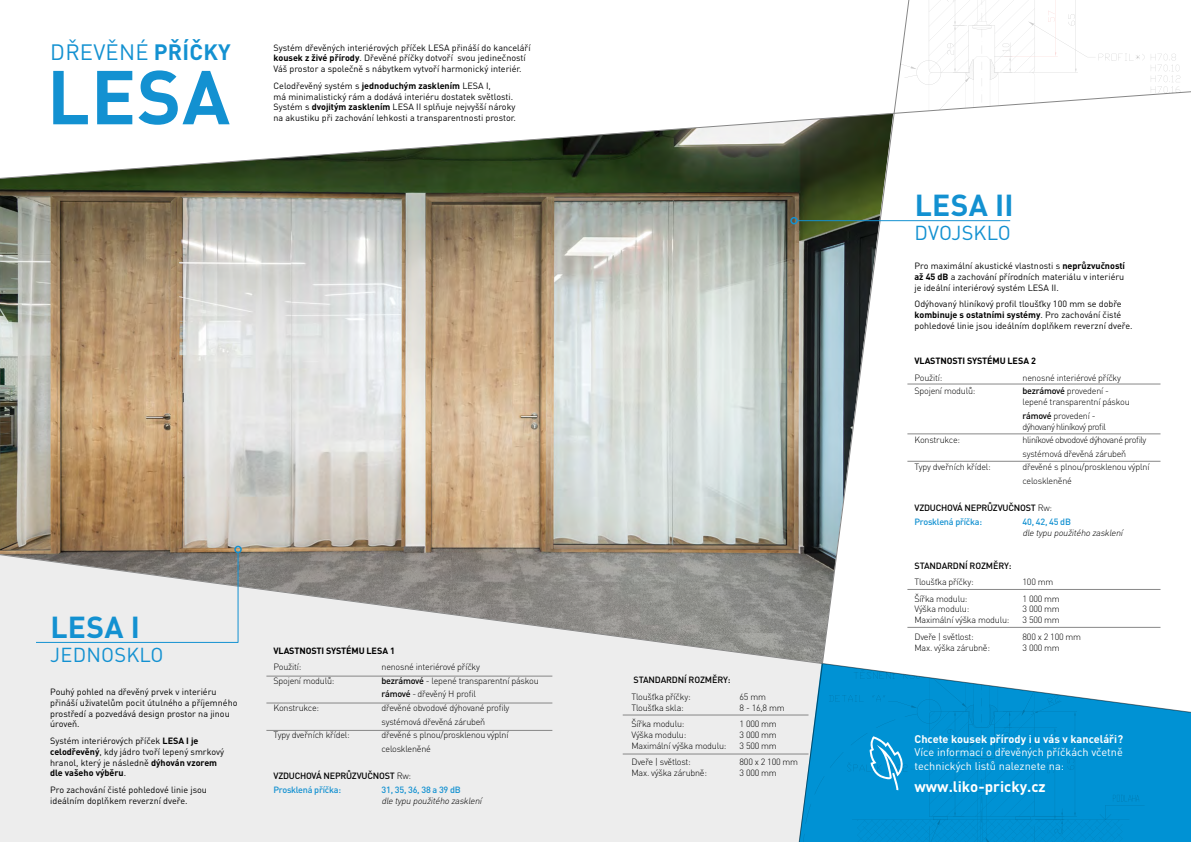
<style>
.page{position:relative;width:1191px;height:842px;background:#fff}
.page>*{position:absolute;margin:0;border:0;box-sizing:border-box;transform-origin:0 0}
.t1{font:700 75px "DIN Pro";color:#1391d1}
.t2{font:700 30px "DIN Pro";letter-spacing:.01em;color:#1391d1}
.t3{font:22px "DIN Pro";letter-spacing:.01em;color:#1391d1}
.t4{font:20px "DIN Pro";letter-spacing:.01em;color:#1391d1}
.t5{font:700 15px "DIN Pro";color:#fff}
.t6{font:11px/13.2px "DIN Pro";color:#fff}
.t7{font:700 11px "DIN Pro";color:#fff}
.t8{font:9px/10.8px "DIN Pro";color:#000}
.t9{font:300 9px/13.6px "DIN Pro";letter-spacing:-.025em;color:#000}
.t10{font:500 9px/13.6px "DIN Pro";letter-spacing:-.025em;color:#000}
.t11{font:300 9px/13.6px "DIN Pro";letter-spacing:-.05em;color:#000}
.t12{font:italic 300 9px "DIN Pro";color:#000}
.t13{font:700 9px "DIN Pro";letter-spacing:-.015em;color:#000}
.t14{font:300 9px/10.8px "DIN Pro";letter-spacing:-.055em;color:#000}
.t15{font:500 9px "DIN Pro";letter-spacing:-.025em;color:#1391d1}
.s1{font-weight:700}
.s2{font-weight:500}
.s3{font-weight:300}
.s4{color:#1391d1}
</style>
<div class="page">
<img style="left:0;top:190px;width:790px;height:348px">
<svg style="left:790px;top:190px;width:127px;height:348px"></svg>
<div style="left:0;top:728px;width:797px;height:114px;background:#ededed"></div>
<svg style="left:0;top:91px;width:1191px;height:99px"></svg>
<svg style="left:0;top:538px;width:1161px;height:190px"></svg>
<svg style="left:1150px;top:54px;width:30px;height:40px"></svg>
<svg style="left:893px;top:0;width:251px;height:113px"></svg>
<svg style="left:797px;top:663px;width:394px;height:179px;fill:#0092d4"></svg>
<hr style="left:36px;top:642px;width:202px;height:1px;background:#1391d1">
<hr style="left:266px;top:676px;width:286px;height:1px;background:#878787">
<hr style="left:907px;top:384px;width:253px;height:1px;background:#878787">
<hr style="left:907px;top:434px;width:253px;height:1px;background:#878787">
<hr style="left:907px;top:461px;width:253px;height:1px;background:#878787">
<hr style="left:907px;top:589px;width:253px;height:1px;background:#878787">
<hr style="left:907px;top:627px;width:253px;height:1px;background:#878787">
<hr style="left:622px;top:715px;width:186px;height:1px;background:#878787">
<hr style="left:622px;top:754px;width:186px;height:1px;background:#878787">
<hr style="left:266px;top:703px;width:286px;height:1px;background:#878787">
<hr style="left:266px;top:730px;width:286px;height:1px;background:#878787">
<hr style="left:797px;top:220px;width:213px;height:1px;background:#1391d1">
<div style="left:790px;top:217px;width:8px;height:7px;border:2px solid #1391d1;border-radius:50%"></div>
<hr style="left:238px;top:552px;width:1px;height:91px;background:#1391d1">
<div style="left:234px;top:546px;width:8px;height:7px;border:2px solid #1391d1;border-radius:50%"></div>
<svg style="left:803px;top:663px;width:340px;height:179px;background:#24a0d7"></svg>
<h3 class="t3" style="left:50px;top:37px;width:182px">DŘEVĚNÉ <span class="s1">PŘÍČKY</span></h3>
<h1 class="t1" style="left:47px;top:46px;width:184px">LESA</h1>
<p class="t8" style="left:273px;top:42px;width:259px">Systém dřevěných interiérových příček LESA přináší do kanceláří <span class="s1">kousek z živé přírody</span>. Dřevěné příčky dotvoří svou jedinečností<br>Váš prostor a společně s nábytkem vytvoří harmonický interiér.</p>
<p class="t8" style="left:273px;top:80px;width:244px">Celodřevěný systém s <span class="s1">jednoduchým zasklením</span> LESA I,<br>má minimalistický rám a dodává interiéru dostatek světlosti.<br>Systém s <span class="s1">dvojitým zasklením</span> LESA II splňuje nejvyšší nároky na akustiku při zachování lehkosti a transparentnosti prostor.</p>
<h2 class="t2" style="left:50px;top:607px;width:91px">LESA I</h2>
<h3 class="t4" style="left:50px;top:641px;width:115px">JEDNOSKLO</h3>
<p class="t8" style="left:50px;top:686px;width:189px">Pouhý pohled na dřevěný prvek v interiéru přináší uživatelům pocit útulného a příjemného prostředí a pozvedává design prostor na jinou úroveň.</p>
<p class="t8" style="left:50px;top:735px;width:175px">Systém interiérových příček <span class="s1">LESA I je celodřevěný</span>, kdy jádro tvoří lepený smrkový hranol, který je následně <span class="s1">dýhován vzorem dle vašeho výběru</span>.</p>
<p class="t8" style="left:50px;top:784px;width:158px">Pro zachování čisté pohledové linie jsou ideálním doplňkem reverzní dveře.</p>
<p class="t13" style="left:273px;top:644px;width:123px">VLASTNOSTI SYSTÉMU LESA 1</p>
<p class="t9" style="left:273px;top:660px;width:29px">Použití:</p>
<p class="t9" style="left:381px;top:660px;width:100px">nenosné interiérové příčky</p>
<p class="t9" style="left:273px;top:673px;width:62px">Spojení modulů:</p>
<p class="t9" style="left:381px;top:673px;width:159px"><span class="s2">bezrámové</span> - lepené transparentní páskou <span class="s2">rámové</span> - dřevěný H profil</p>
<p class="t9" style="left:273px;top:701px;width:47px">Konstrukce:</p>
<p class="t9" style="left:381px;top:701px;width:129px">dřevěné obvodové dýhované profily systémová dřevěná zárubeň</p>
<p class="t9" style="left:273px;top:728px;width:78px">Typy dveřních křídel:</p>
<p class="t9" style="left:381px;top:728px;width:128px">dřevěné s plnou/prosklenou výplní celoskleněné</p>
<p class="t10" style="left:273px;top:769px;width:139px">VZDUCHOVÁ NEPRŮZVUČNOST <span class="s3">Rw:<br></span><span class="s4">Prosklená příčka:</span></p>
<p class="t15" style="left:381px;top:783px;width:81px">31, 35, 36, 38 a 39 dB</p>
<p class="t12" style="left:381px;top:794px;width:104px">dle typu použitého zasklení</p>
<p class="t10" style="left:633px;top:673px;width:99px">STANDARDNÍ ROZMĚRY:</p>
<p class="t9" style="left:631px;top:689px;width:61px">Tloušťka příčky:</p>
<p class="t9" style="left:739px;top:689px;width:28px">65 mm</p>
<p class="t9" style="left:631px;top:700px;width:54px">Tloušťka skla:</p>
<p class="t9" style="left:739px;top:700px;width:47px">8 - 16,8 mm</p>
<p class="t9" style="left:631px;top:717px;width:54px">Šířka modulu:</p>
<p class="t9" style="left:739px;top:717px;width:39px">1 000 mm</p>
<p class="t9" style="left:631px;top:727px;width:56px">Výška modulu:</p>
<p class="t9" style="left:739px;top:727px;width:39px">3 000 mm</p>
<p class="t9" style="left:631px;top:738px;width:96px">Maximální výška modulu:</p>
<p class="t9" style="left:739px;top:738px;width:39px">3 500 mm</p>
<p class="t9" style="left:631px;top:755px;width:61px">Dveře | světlost:</p>
<p class="t9" style="left:739px;top:755px;width:60px">800 x 2 100 mm</p>
<p class="t9" style="left:631px;top:765px;width:77px">Max. výška zárubně:</p>
<p class="t9" style="left:739px;top:765px;width:39px">3 000 mm</p>
<h2 class="t2" style="left:914px;top:184px;width:101px">LESA II</h2>
<h3 class="t4" style="left:914px;top:219px;width:98px">DVOJSKLO</h3>
<p class="t8" style="left:914px;top:260px;width:212px;text-align:justify">Pro maximální akustické vlastnosti s <span class="s1">neprůzvučností až 45 dB</span> a zachování přírodních materiálu v interiéru je ideální interiérový systém LESA II.</p>
<p class="t8" style="left:914px;top:298px;width:219px">Odýhovaný hliníkový profil tloušťky 100 mm se dobře <span class="s1">kombinuje s ostatními systémy</span>. Pro zachování čisté pohledové linie jsou ideálním doplňkem reverzní dveře.</p>
<p class="t13" style="left:914px;top:355px;width:123px">VLASTNOSTI SYSTÉMU LESA 2</p>
<p class="t9" style="left:914px;top:370px;width:29px">Použití:</p>
<p class="t9" style="left:1022px;top:370px;width:100px">nenosné interiérové příčky</p>
<p class="t9" style="left:914px;top:384px;width:62px">Spojení modulů:</p>
<p class="t9" style="left:1022px;top:385px;width:109px;line-height:10.8px"><span class="s2">bezrámové</span> provedení - lepené transparentní páskou</p>
<p class="t14" style="left:1022px;top:410px;width:85px"><span class="s2">rámové</span> provedení - dýhovaný hliníkový profil</p>
<p class="t9" style="left:914px;top:433px;width:47px">Konstrukce:</p>
<p class="t11" style="left:1022px;top:433px;width:125px">hliníkové obvodové dýhované profily systémová dřevěná zárubeň</p>
<p class="t9" style="left:914px;top:460px;width:78px">Typy dveřních křídel:</p>
<p class="t9" style="left:1022px;top:460px;width:128px">dřevěné s plnou/prosklenou výplní celoskleněné</p>
<p class="t10" style="left:914px;top:501px;width:139px">VZDUCHOVÁ NEPRŮZVUČNOST <span class="s3">Rw:<br></span><span class="s4">Prosklená příčka:</span></p>
<p class="t15" style="left:1022px;top:516px;width:50px">40, 42, 45 dB</p>
<p class="t12" style="left:1022px;top:526px;width:104px">dle typu použitého zasklení</p>
<p class="t10" style="left:914px;top:558px;width:99px">STANDARDNÍ ROZMĚRY:</p>
<p class="t9" style="left:914px;top:575px;width:61px">Tloušťka příčky:</p>
<p class="t9" style="left:1022px;top:575px;width:32px">100 mm</p>
<p class="t9" style="left:914px;top:591px;width:54px">Šířka modulu:</p>
<p class="t9" style="left:1022px;top:591px;width:39px">1 000 mm</p>
<p class="t9" style="left:914px;top:602px;width:56px">Výška modulu:</p>
<p class="t9" style="left:1022px;top:602px;width:39px">3 000 mm</p>
<p class="t9" style="left:914px;top:613px;width:96px">Maximální výška modulu:</p>
<p class="t9" style="left:1022px;top:613px;width:39px">3 500 mm</p>
<p class="t9" style="left:914px;top:629px;width:61px">Dveře | světlost:</p>
<p class="t9" style="left:1022px;top:629px;width:60px">800 x 2 100 mm</p>
<p class="t9" style="left:914px;top:640px;width:77px">Max. výška zárubně:</p>
<p class="t9" style="left:1022px;top:640px;width:39px">3 000 mm</p>
<p class="t7" style="left:914px;top:732px;width:210px">Chcete kousek přírody i u vás v kanceláři?</p>
<p class="t6" style="left:914px;top:745px;width:210px">Více informací o dřevěných příčkách včetně technických listů naleznete na:</p>
<h3 class="t5" style="left:914px;top:776px;width:133px">www.liko-pricky.cz</h3>
</div>
